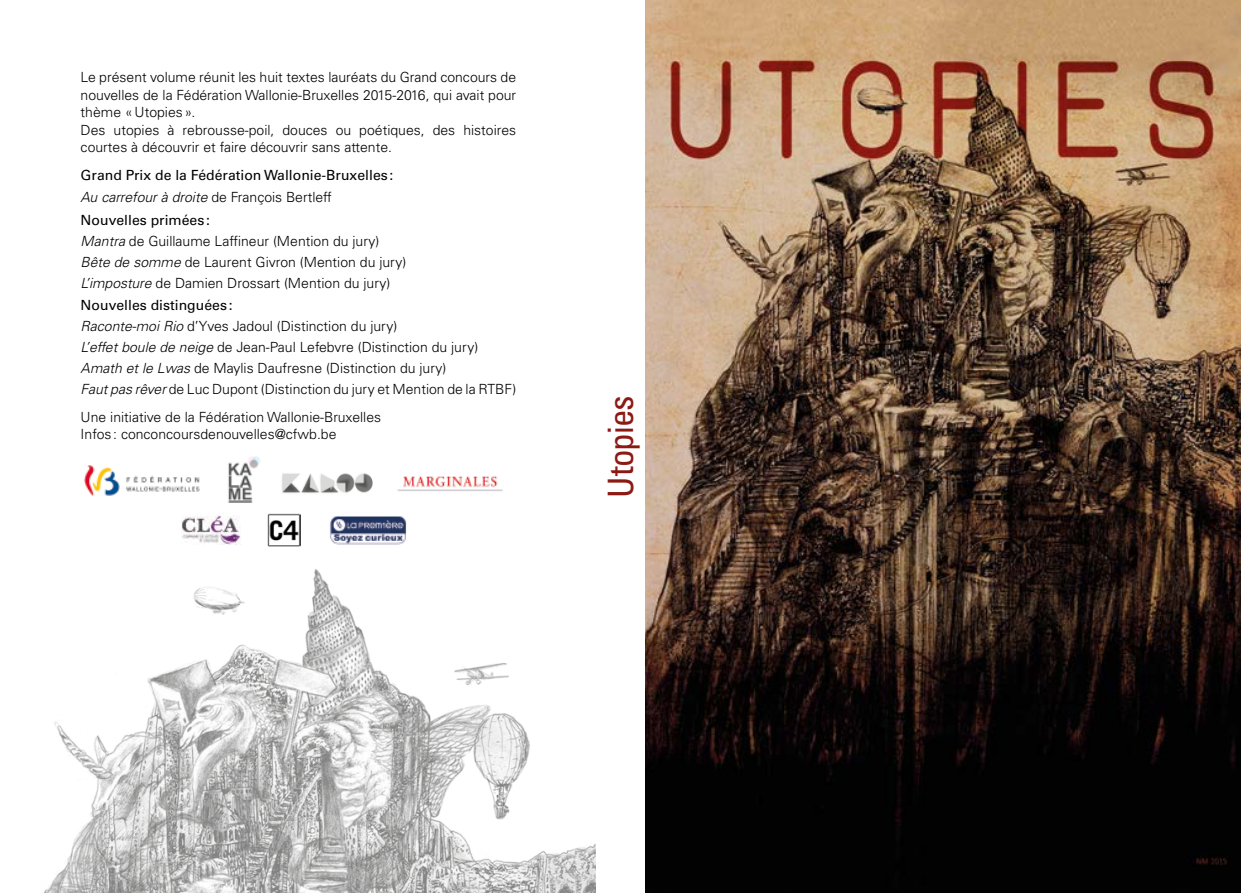
<style>
.page{position:relative;width:1241px;height:893px;background:#fff}
.page>*{position:absolute;margin:0;border:0;box-sizing:border-box;transform-origin:0 0}
.t1{font:condensed 35px "Univers LT Std";letter-spacing:-.03em;color:#8c1914}
.Style_de_paragraphe{font:300 14px/21px "Univers LT Std";color:#000}
.Style_de_paragraphe-2{font:14px "Univers LT Std";color:#000}
.Style_de_paragraphe-3{font:italic 300 14px "Univers LT Std";color:#000}
.s1{font-style:normal}
.s2{font-weight:400}
.s3{font-style:italic}
</style>
<div class="page">
<img style="left:645px;top:0;width:595px;height:893px">
<img style="left:43px;top:513px;width:552px;height:380px">
<img style="left:84px;top:465px;width:116px;height:31px">
<img style="left:228px;top:456px;width:33px;height:47px">
<img style="left:282px;top:473px;width:91px;height:20px">
<img style="left:397px;top:476px;width:106px;height:15px">
<img style="left:181px;top:516px;width:60px;height:28px">
<img style="left:268px;top:514px;width:32px;height:32px">
<img style="left:325px;top:514px;width:86px;height:32px">
<p class="Style_de_paragraphe" style="left:81px;top:69px;width:437px;line-height:17.5px;text-align:justify">Le présent volume réunit les huit textes lauréats du Grand concours de nouvelles de la Fédération Wallonie-Bruxelles 2015-2016, qui avait pour thème «Utopies».</p>
<p class="Style_de_paragraphe" style="left:81px;top:121px;width:437px;line-height:17.5px">Des utopies à rebrousse-poil, douces ou poétiques, des histoires courtes à découvrir et faire découvrir sans attente.</p>
<p class="Style_de_paragraphe-2" style="left:81px;top:167px;width:314px">Grand Prix de la Fédération Wallonie-Bruxelles :</p>
<p class="Style_de_paragraphe-3" style="left:81px;top:189px;width:253px">Au carrefour à droite <span class="s1">de François Bertleff</span></p>
<p class="Style_de_paragraphe" style="left:81px;top:209px;width:327px"><span class="s2">Nouvelles primées:<br></span><span class="s3">Mantra</span> de Guillaume Laffineur (Mention du jury)<br><span class="s3">Bête de somme</span> de Laurent Givron (Mention du jury)<br><span class="s3">L’imposture</span> de Damien Drossart (Mention du jury)</p>
<p class="Style_de_paragraphe-2" style="left:81px;top:297px;width:153px">Nouvelles distinguées:</p>
<p class="Style_de_paragraphe" style="left:81px;top:316px;width:399px"><span class="s3">Raconte-moi Rio</span> d’Yves Jadoul (Distinction du jury)<br><span class="s3">L’effet boule de neige</span> de Jean-Paul Lefebvre (Distinction du jury)<br><span class="s3">Amath et le Lwas</span> de Maylis Daufresne (Distinction du jury)</p>
<p class="Style_de_paragraphe" style="left:81px;top:379px;width:437px"><span class="s3">Faut pas rêver</span> de Luc Dupont (Distinction du jury et Mention de la RTBF)</p>
<p class="Style_de_paragraphe" style="left:81px;top:406px;width:302px">Une initiative de la Fédération Wallonie-Bruxelles</p>
<p class="Style_de_paragraphe" style="left:81px;top:424px;width:257px">Infos: conconcoursdenouvelles@cfwb.be</p>
<p class="t1" style="left:598px;top:498px;width:104px;rotate:-90deg">Utopies</p>
</div>
